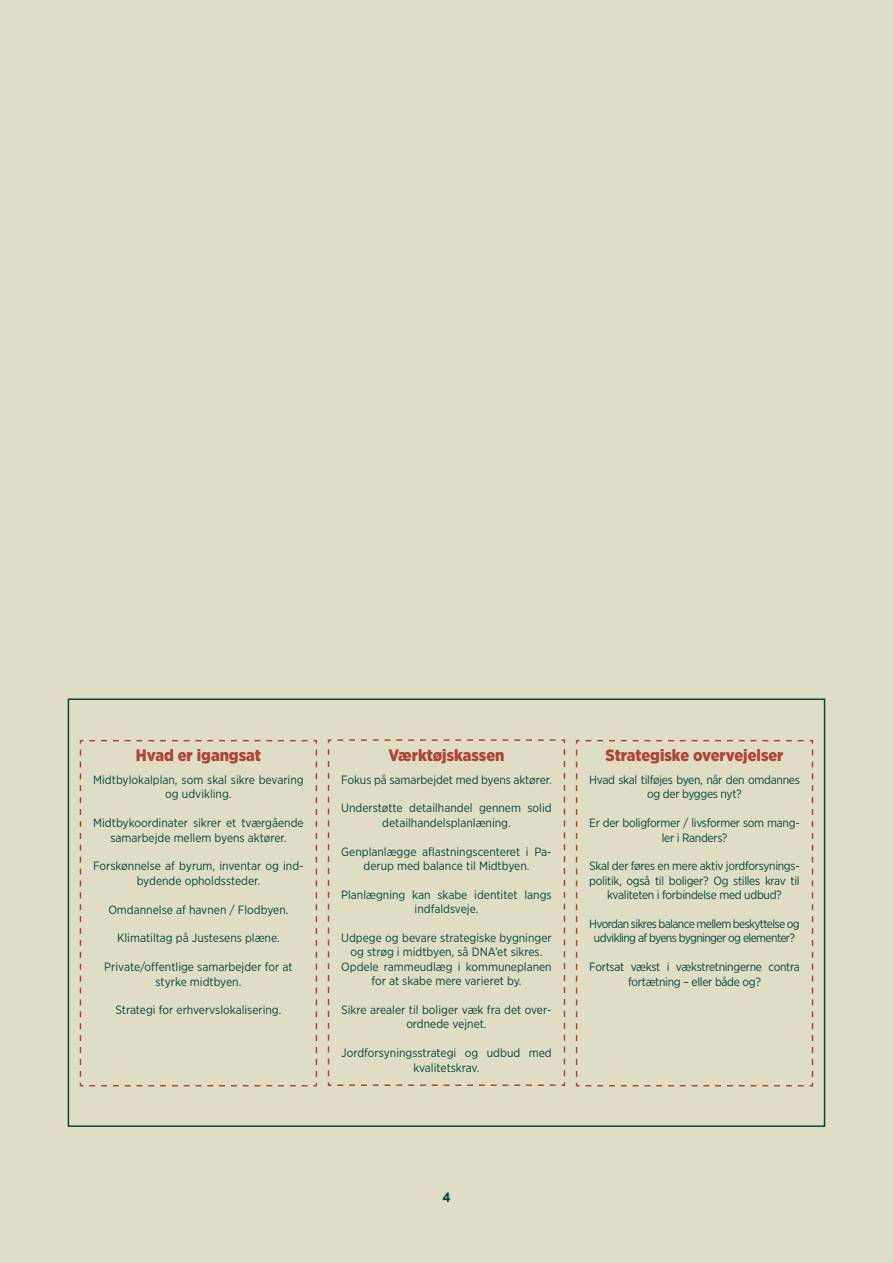
<style>
.page{position:relative;width:893px;height:1263px;background:#dfdec4}
.page>*{position:absolute;margin:0;border:0;box-sizing:border-box;transform-origin:0 0}
.Mellemoverskrift{font:900 16.5px "Gotham Narrow";color:#af4538}
.Mellemoverskrift-2{font:700 13.5px "Gotham Narrow";color:#06453f}
.t1{font:12px/14.4px "Gotham Narrow";color:#07453f;text-align:center}
.t2{font:12px/14.4px "Gotham Narrow";color:#06453f;text-align:center}
.t3{font:12px/14.4px "Gotham Narrow";letter-spacing:-.02em;color:#07453f;text-align:center}
.t4{font:12px/14.4px "Gotham Narrow";letter-spacing:-.05em;color:#07453f;text-align:center}
</style>
<div class="page">
<svg style="left:327px;top:739px;width:239px;height:347px"></svg>
<div style="left:68px;top:698px;width:757px;height:429px;border:2px solid #07453f"></div>
<svg style="left:79px;top:739px;width:239px;height:348px"></svg>
<svg style="left:575px;top:739px;width:239px;height:348px"></svg>
<p class="Mellemoverskrift" style="left:136px;top:744px;width:127px">Hvad er igangsat</p>
<p class="t2" style="left:93px;top:772px;width:212px">Midtbylokalplan, som skal sikre bevaring og udvikling.</p>
<p class="t2" style="left:93px;top:815px;width:212px">Midtbykoordinater sikrer et tværgående samarbejde mellem byens aktører.</p>
<p class="t2" style="left:93px;top:859px;width:212px">Forskønnelse af byrum, inventar og ind&shy;bydende opholdssteder.</p>
<p class="t2" style="left:108px;top:902px;width:182px">Omdannelse af havnen / Flodbyen.</p>
<p class="t2" style="left:117px;top:931px;width:164px">Klimatiltag på Justesens plæne.</p>
<p class="t2" style="left:104px;top:959px;width:190px">Private/offentlige samarbejder for at styrke midtbyen.</p>
<p class="t2" style="left:115px;top:1003px;width:168px">Strategi for erhvervslokalisering.</p>
<p class="Mellemoverskrift" style="left:388px;top:744px;width:118px">Værktøjskassen</p>
<p class="t3" style="left:341px;top:772px;width:212px">Fokus på samarbejdet med byens aktører.</p>
<p class="t1" style="left:341px;top:801px;width:212px">Understøtte detailhandel gennem solid detailhandelsplanlæning.</p>
<p class="t1" style="left:341px;top:844px;width:212px">Genplanlægge aflastningscenteret i Pa&shy;derup med balance til Midtbyen.</p>
<p class="t1" style="left:341px;top:887px;width:212px">Planlægning kan skabe identitet langs indfaldsveje.</p>
<p class="t1" style="left:341px;top:930px;width:212px">Udpege og bevare strategiske bygninger og strøg i midtbyen, så DNA’et sikres.</p>
<p class="t1" style="left:341px;top:959px;width:212px">Opdele rammeudlæg i kommuneplanen for at skabe mere varieret by.</p>
<p class="t1" style="left:341px;top:1002px;width:212px">Sikre arealer til boliger væk fra det over&shy;ordnede vejnet.</p>
<p class="t1" style="left:341px;top:1045px;width:212px">Jordforsyningsstrategi og udbud med kvalitetskrav.</p>
<p class="Mellemoverskrift" style="left:606px;top:744px;width:179px">Strategiske overvejelser</p>
<p class="t3" style="left:589px;top:772px;width:212px">Hvad skal tilføjes byen, når den omdannes og der bygges nyt?</p>
<p class="t3" style="left:589px;top:815px;width:212px">Er der boligformer / livsformer som mang&shy;ler i Randers?</p>
<p class="t3" style="left:589px;top:859px;width:212px">Skal der føres en mere aktiv jordforsynings&shy;politik, også til boliger? Og stilles krav til kvaliteten i forbindelse med udbud?</p>
<p class="t4" style="left:589px;top:916px;width:212px">Hvordan sikres balance mellem beskyttelse og udvikling af byens bygninger og elementer?</p>
<p class="t3" style="left:589px;top:959px;width:212px">Fortsat vækst i vækstretningerne contra fortætning – eller både og?</p>
<p class="Mellemoverskrift-2" style="left:442px;top:1188px;width:10px">4</p>
</div>
